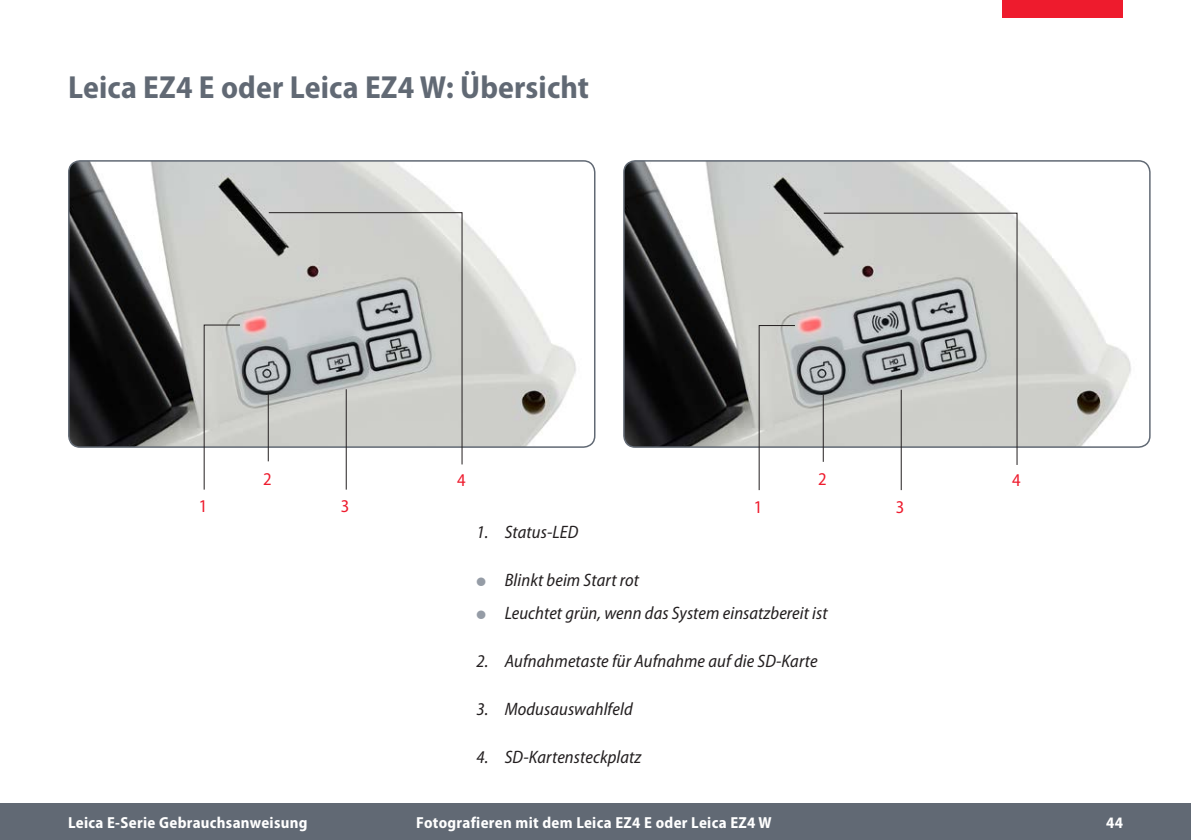
<style>
.page{position:relative;width:1191px;height:840px;background:#fff}
.page>*{position:absolute;margin:0;border:0;box-sizing:border-box;transform-origin:0 0}
.t1{font:700 semi-condensed 32px "Myriad Pro";letter-spacing:.005em;color:#616974}
.t2{font:italic semi-condensed 18px/32.6px "Myriad Pro";letter-spacing:.005em;color:#231f20}
.t3{font:semi-condensed 18px "Myriad Pro";color:#ee1b2d}
.t4{font:700 semi-condensed 16px "Myriad Pro";letter-spacing:.02em;color:#fff}
</style>
<div class="page">
<div style="left:0;top:803px;width:1191px;height:36px;background:#616974"></div>
<div style="left:1002px;top:0;width:121px;height:17px;background:#ee1b2d"></div>
<img style="left:69px;top:161px;width:526px;height:286px">
<div style="left:68px;top:160px;width:527px;height:287px;border:2px solid #616974;border-radius:11px"></div>
<svg style="left:203px;top:324px;width:38px;height:166px"></svg>
<svg style="left:268px;top:211px;width:195px;height:254px;background:#c1c3c0"></svg>
<hr style="left:346px;top:389px;width:1px;height:100px;background:#231f20">
<img style="left:624px;top:161px;width:525px;height:286px">
<div style="left:623px;top:160px;width:527px;height:287px;border:2px solid #616974;border-radius:11px"></div>
<svg style="left:758px;top:324px;width:38px;height:167px"></svg>
<svg style="left:822px;top:212px;width:196px;height:253px;background:#bebfbd"></svg>
<hr style="left:900px;top:389px;width:1px;height:101px;background:#231f20">
<h1 class="t1" style="left:68px;top:69px;width:522px">Leica EZ4 E oder Leica EZ4 W: Übersicht</h1>
<p class="t3" style="left:199px;top:496px;width:10px">1</p>
<p class="t3" style="left:263px;top:469px;width:10px">2</p>
<p class="t3" style="left:457px;top:470px;width:10px">4</p>
<p class="t3" style="left:341px;top:496px;width:10px">3</p>
<p class="t3" style="left:754px;top:496px;width:10px">1</p>
<p class="t3" style="left:818px;top:469px;width:10px">2</p>
<p class="t3" style="left:1012px;top:470px;width:10px">4</p>
<p class="t3" style="left:896px;top:496px;width:10px">3</p>
<p class="t2" style="left:476px;top:516px;width:103px">1. Status-LED</p>
<p class="t2" style="left:505px;top:564px;width:324px">Blinkt beim Start rot<br>Leuchtet grün, wenn das System einsatzbereit ist</p>
<p class="t2" style="left:476px;top:644px;width:343px">2. Aufnahmetaste für Aufnahme auf die SD-Karte</p>
<p class="t2" style="left:476px;top:692px;width:158px">3. Modusauswahlfeld</p>
<p class="t2" style="left:476px;top:740px;width:166px">4. SD-Kartensteckplatz</p>
<p class="t4" style="left:68px;top:813px;width:241px">Leica E-Serie Gebrauchsanweisung</p>
<p class="t4" style="left:416px;top:813px;width:357px">Fotografieren mit dem Leica EZ4 E oder Leica EZ4 W</p>
<p class="t4" style="left:1106px;top:813px;width:18px">44</p>
</div>
